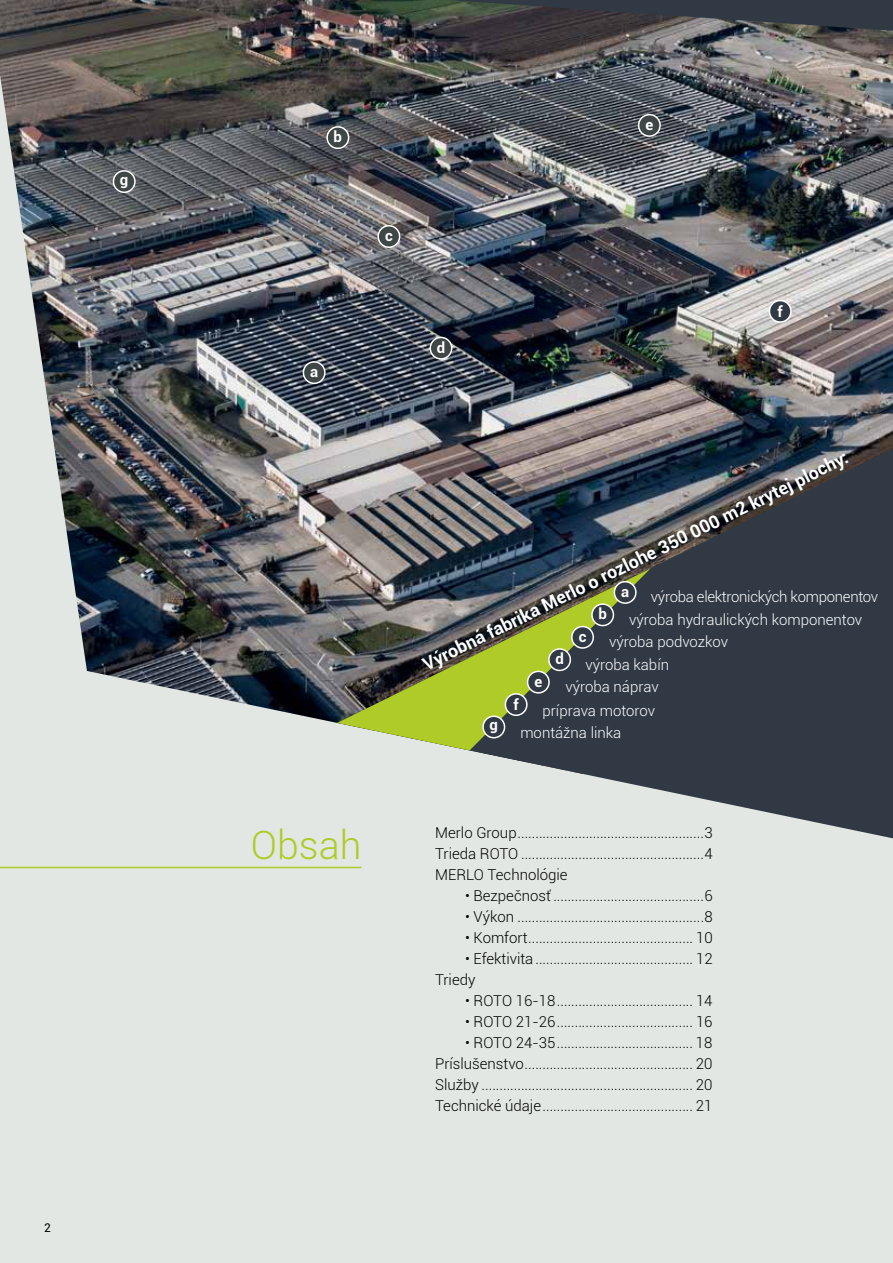
<style>
.page{position:relative;width:893px;height:1263px;background:#e2e7e3}
.page>*{position:absolute;margin:0;border:0;box-sizing:border-box;transform-origin:0 0}
.t1{font:300 39px "Roboto";color:#afcb27}
.t2{font:700 18px "Roboto";color:#fff}
.t3{font:300 15px/21px "Roboto";color:#000;text-align:justify}
.t4{font:300 15px "Roboto";color:#fff}
.t5{font:300 15px "Roboto";letter-spacing:-.02em;color:#fff}
.t6{font:700 15px "Roboto";color:#fff}
.t7{font:12px "Roboto";color:#000}
</style>
<div class="page">
<img style="left:0;top:0;width:893px;height:723px">
<svg style="left:448px;top:0;width:445px;height:31px;background:#3c4045"></svg>
<hr style="left:0;top:867px;width:361px;height:1px;background:#afcb27">
<svg style="left:337px;top:449px;width:556px;height:389px;fill:#303944"></svg>
<svg style="left:337px;top:568px;width:313px;height:182px;background:#636d4a"></svg>
<div style="left:303px;top:362px;width:22px;height:21px;background:#3f4746;border-radius:50%"></div>
<div style="left:303px;top:361px;width:23px;height:23px;border:2px solid #fff;border-radius:50%"></div>
<div style="left:614px;top:582px;width:22px;height:21px;background:#303944;border-radius:50%"></div>
<div style="left:614px;top:581px;width:23px;height:23px;border:2px solid #fff;border-radius:50%"></div>
<div style="left:769px;top:301px;width:22px;height:21px;background:#303944;border-radius:50%"></div>
<div style="left:769px;top:300px;width:23px;height:23px;border:2px solid #fff;border-radius:50%"></div>
<div style="left:505px;top:694px;width:22px;height:21px;background:#303944;border-radius:50%"></div>
<div style="left:505px;top:693px;width:23px;height:23px;border:2px solid #fff;border-radius:50%"></div>
<div style="left:430px;top:337px;width:22px;height:22px;background:#3f4746;border-radius:50%"></div>
<div style="left:429px;top:337px;width:23px;height:23px;border:2px solid #fff;border-radius:50%"></div>
<div style="left:549px;top:649px;width:21px;height:21px;background:#303944;border-radius:50%"></div>
<div style="left:548px;top:648px;width:23px;height:23px;border:2px solid #fff;border-radius:50%"></div>
<div style="left:378px;top:226px;width:22px;height:21px;background:#3f4746;border-radius:50%"></div>
<div style="left:377px;top:225px;width:23px;height:23px;border:2px solid #fff;border-radius:50%"></div>
<div style="left:572px;top:626px;width:21px;height:22px;background:#303944;border-radius:50%"></div>
<div style="left:571px;top:626px;width:23px;height:23px;border:2px solid #fff;border-radius:50%"></div>
<div style="left:113px;top:171px;width:22px;height:21px;background:#3f4746;border-radius:50%"></div>
<div style="left:113px;top:170px;width:23px;height:23px;border:2px solid #fff;border-radius:50%"></div>
<div style="left:483px;top:716px;width:22px;height:22px;background:#303944;border-radius:50%"></div>
<div style="left:482px;top:715px;width:23px;height:23px;border:2px solid #fff;border-radius:50%"></div>
<div style="left:327px;top:127px;width:22px;height:21px;background:#3f4746;border-radius:50%"></div>
<div style="left:326px;top:126px;width:23px;height:23px;border:2px solid #fff;border-radius:50%"></div>
<div style="left:592px;top:604px;width:21px;height:21px;background:#303944;border-radius:50%"></div>
<div style="left:591px;top:603px;width:23px;height:23px;border:2px solid #fff;border-radius:50%"></div>
<div style="left:639px;top:115px;width:21px;height:21px;background:#3f4746;border-radius:50%"></div>
<div style="left:638px;top:114px;width:23px;height:23px;border:2px solid #fff;border-radius:50%"></div>
<div style="left:528px;top:671px;width:21px;height:22px;background:#303944;border-radius:50%"></div>
<div style="left:527px;top:671px;width:23px;height:23px;border:2px solid #fff;border-radius:50%"></div>
<p class="t6" style="left:120px;top:169px;width:10px">g</p>
<p class="t7" style="left:44px;top:1219px;width:8px">2</p>
<p class="t6" style="left:334px;top:126px;width:10px">b</p>
<p class="t6" style="left:645px;top:114px;width:9px">e</p>
<p class="t6" style="left:310px;top:361px;width:10px">a</p>
<p class="t6" style="left:385px;top:225px;width:9px">c</p>
<p class="t6" style="left:437px;top:337px;width:10px">d</p>
<p class="t6" style="left:778px;top:301px;width:7px">f</p>
<p class="t2" style="left:418px;top:652px;width:473px;rotate:-26deg">Výrobná fabrika Merlo o rozlohe 350 000 m2 krytej plochy:</p>
<p class="t6" style="left:621px;top:581px;width:10px">a</p>
<p class="t5" style="left:651px;top:586px;width:229px">výroba elektronických komponentov</p>
<p class="t6" style="left:598px;top:603px;width:10px">b</p>
<p class="t4" style="left:629px;top:609px;width:234px">výroba hydraulických komponentov</p>
<p class="t6" style="left:579px;top:626px;width:9px">c</p>
<p class="t4" style="left:609px;top:632px;width:120px">výroba podvozkov</p>
<p class="t6" style="left:555px;top:648px;width:10px">d</p>
<p class="t4" style="left:585px;top:654px;width:85px">výroba kabín</p>
<p class="t6" style="left:490px;top:714px;width:10px">g</p>
<p class="t6" style="left:513px;top:694px;width:7px">f</p>
<p class="t6" style="left:534px;top:671px;width:9px">e</p>
<p class="t4" style="left:565px;top:677px;width:95px">výroba náprav</p>
<p class="t4" style="left:542px;top:700px;width:114px">príprava motorov</p>
<p class="t4" style="left:520px;top:722px;width:102px">montážna linka</p>
<h1 class="t1" style="left:251px;top:818px;width:112px">Obsah</h1>
<p class="t3" style="left:435px;top:821px;width:279px">Merlo Group....................................................3<br>Trieda ROTO ...................................................4<br>MERLO Technológie</p>
<p class="t3" style="left:465px;top:884px;width:249px">• Bezpečnosť ..........................................6</p>
<p class="t3" style="left:465px;top:905px;width:249px">• Výkon ....................................................8</p>
<p class="t3" style="left:465px;top:926px;width:249px">• Komfort.............................................. 10</p>
<p class="t3" style="left:435px;top:947px;width:279px;text-indent:30px">• Efektivita ............................................ 12<br>Triedy</p>
<p class="t3" style="left:465px;top:989px;width:249px">• ROTO 16-18...................................... 14</p>
<p class="t3" style="left:465px;top:1010px;width:249px">• ROTO 21-26...................................... 16</p>
<p class="t3" style="left:435px;top:1031px;width:279px;text-indent:30px">• ROTO 24-35...................................... 18<br>Príslušenstvo............................................... 20<br>Služby ........................................................... 20<br>Technické údaje.......................................... 21</p>
</div>
